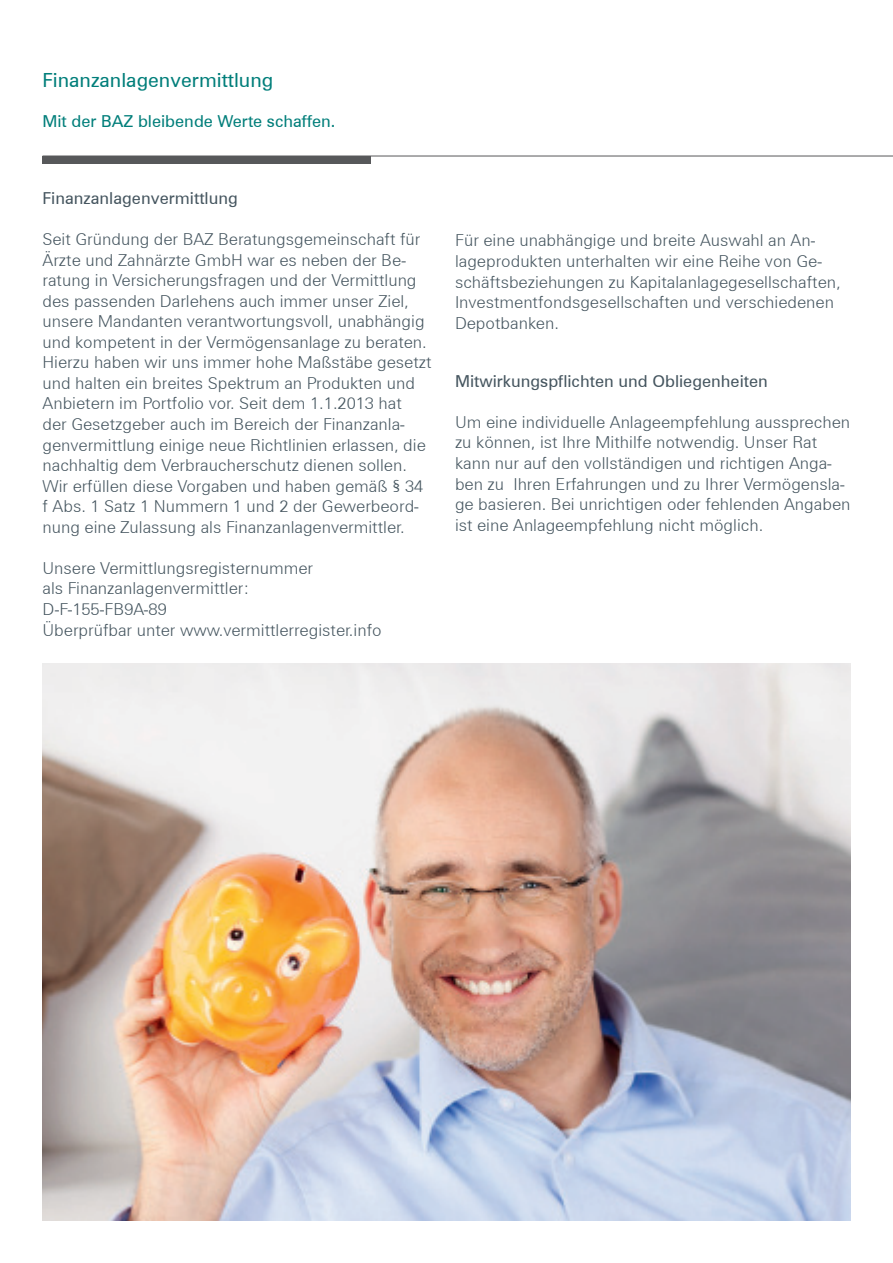
<style>
.page{position:relative;width:893px;height:1263px;background:#fff}
.page>*{position:absolute;margin:0;border:0;box-sizing:border-box;transform-origin:0 0}
.t1{font:19.5px "Zurich BT";color:#007e7a}
.t2{font:16.5px/20.5px "Zurich Light BT";color:#45555f}
.t3{font:16.5px "Zurich BT";color:#45555f}
.t4{font:16.5px "Zurich BT";color:#007e7a}
</style>
<div class="page">
<hr style="left:43px;top:156px;width:850px;height:1px;background:#57585a">
<div style="left:43px;top:156px;width:328px;height:8px;background:#57585a"></div>
<img style="left:43px;top:663px;width:807px;height:557px">
<p class="t1" style="left:43px;top:68px;width:232px">Finanzanlagenvermittlung</p>
<p class="t4" style="left:43px;top:111px;width:294px">Mit der BAZ bleibende Werte schaffen.</p>
<p class="t3" style="left:43px;top:188px;width:197px">Finanzanlagenvermittlung</p>
<p class="t2" style="left:43px;top:229px;width:391px">Seit Gründung der BAZ Beratungsgemeinschaft für Ärzte und Zahnärzte GmbH war es neben der Be&shy;ratung in Versicherungsfragen und der Vermittlung des passenden Darlehens auch immer unser Ziel, unsere Mandanten verantwortungsvoll, unabhängig und kompetent in der Vermögensanlage zu beraten.<br>Hierzu haben wir uns immer hohe Maßstäbe gesetzt und halten ein breites Spektrum an Produkten und Anbietern im Portfolio vor. Seit dem 1.1.2013 hat<br>der Gesetzgeber auch im Bereich der Finanzanla&shy;genvermittlung einige neue Richtlinien erlassen, die nachhaltig dem Verbraucherschutz dienen sollen.<br>Wir erfüllen diese Vorgaben und haben gemäß § 34 f Abs. 1 Satz 1 Nummern 1 und 2 der Gewerbeord&shy;nung eine Zulassung als Finanzanlagenvermittler.</p>
<p class="t2" style="left:455px;top:230px;width:387px">Für eine unabhängige und breite Auswahl an An&shy;lageprodukten unterhalten wir eine Reihe von Ge&shy;schäftsbeziehungen zu Kapitalanlagegesellschaften, Investmentfondsgesellschaften und verschiedenen Depotbanken.</p>
<p class="t2" style="left:43px;top:558px;width:272px">Unsere Vermittlungsregisternummer als Finanzanlagenvermittler:<br>D-F-155-FB9A-89</p>
<p class="t2" style="left:43px;top:619px;width:341px">Überprüfbar unter www.vermittlerregister.info</p>
<p class="t3" style="left:455px;top:371px;width:314px">Mitwirkungspflichten und Obliegenheiten</p>
<p class="t2" style="left:455px;top:412px;width:397px">Um eine individuelle Anlageempfehlung aussprechen zu können, ist Ihre Mithilfe notwendig. Unser Rat kann nur auf den vollständigen und richtigen Anga&shy;ben zu Ihren Erfahrungen und zu Ihrer Vermögensla&shy;ge basieren. Bei unrichtigen oder fehlenden Angaben ist eine Anlageempfehlung nicht möglich.</p>
</div>
